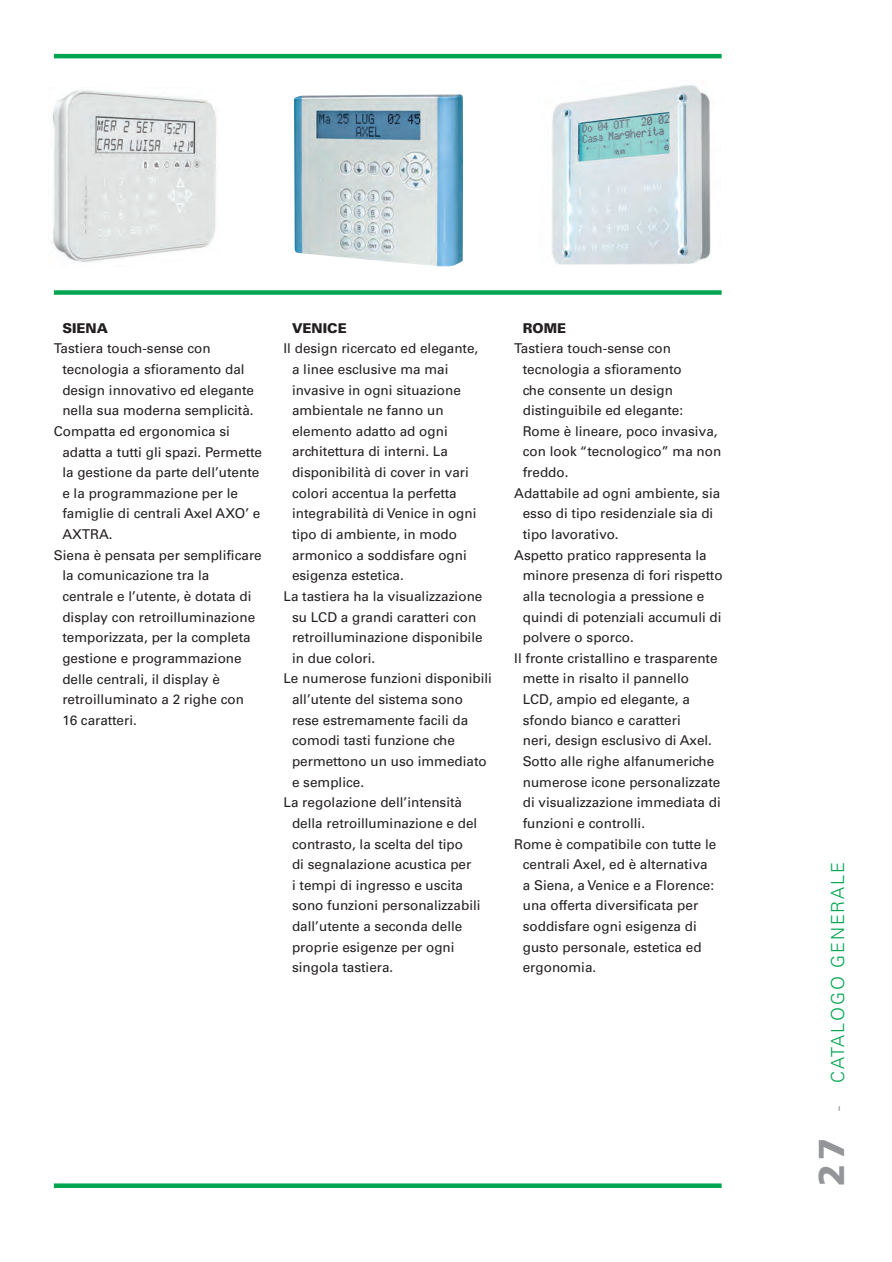
<style>
.page{position:relative;width:892px;height:1262px;background:#fff}
.page>*{position:absolute;margin:0;border:0;box-sizing:border-box;transform-origin:0 0}
.t1{font:300 18px "Univers LT Std";letter-spacing:.1em;color:#00a54f}
.Spiegazioni{font:13.5px/20.7px "Univers LT Std";color:#231f20}
.Tit-spiegaz{font:900 13.5px "Univers LT Std";color:#231f20}
.s1{font-family:"Frutiger";font-weight:900;font-size:36px;color:#939598}
.s2{color:#939598}
</style>
<div class="page">
<img style="left:52px;top:90px;width:165px;height:174px">
<img style="left:294px;top:94px;width:169px;height:173px">
<div style="left:54px;top:1183px;width:667px;height:5px;background:#00a54f"></div>
<hr style="left:54px;top:54px;width:667px;height:4px;background:#00a54f">
<div style="left:54px;top:290px;width:667px;height:5px;background:#00a54f"></div>
<img style="left:551px;top:85px;width:160px;height:180px">
<p class="Tit-spiegaz" style="left:62px;top:319px;width:47px">SIENA</p>
<p class="Spiegazioni" style="left:62px;top:338px;width:193px;text-indent:-9px">Tastiera touch-sense con tecnologia a sfioramento dal design innovativo ed elegante nella sua moderna semplicità.</p>
<p class="Spiegazioni" style="left:62px;top:421px;width:201px;text-indent:-9px">Compatta ed ergonomica si adatta a tutti gli spazi. Permette la gestione da parte dell’utente e la programmazione per le famiglie di centrali Axel AXO’ e<br>AXTRA.</p>
<p class="Spiegazioni" style="left:62px;top:545px;width:201px;text-indent:-9px">Siena è pensata per semplificare la comunicazione tra la centrale e l’utente, è dotata di display con retroilluminazione temporizzata, per la completa gestione e programmazione delle centrali, il display è retroilluminato a 2 righe con<br>16 caratteri.</p>
<p class="Tit-spiegaz" style="left:292px;top:319px;width:56px">VENICE</p>
<p class="Spiegazioni" style="left:292px;top:338px;width:188px;text-indent:-9px">Il design ricercato ed elegante, a linee esclusive ma mai invasive in ogni situazione ambientale ne fanno un elemento adatto ad ogni architettura di interni. La disponibilità di cover in vari colori accentua la perfetta integrabilità di Venice in ogni tipo di ambiente, in modo armonico a soddisfare ogni esigenza estetica.</p>
<p class="Spiegazioni" style="left:292px;top:586px;width:192px;text-indent:-9px">La tastiera ha la visualizzazione su LCD a grandi caratteri con retroilluminazione disponibile in due colori.</p>
<p class="Spiegazioni" style="left:292px;top:668px;width:201px;text-indent:-9px">Le numerose funzioni disponibili all’utente del sistema sono rese estremamente facili da comodi tasti funzione che permettono un uso immediato e semplice.</p>
<p class="Spiegazioni" style="left:292px;top:792px;width:190px;text-indent:-9px">La regolazione dell’intensità della retroilluminazione e del contrasto, la scelta del tipo<br>di segnalazione acustica per<br>i tempi di ingresso e uscita sono funzioni personalizzabili dall’utente a seconda delle proprie esigenze per ogni singola tastiera.</p>
<p class="Tit-spiegaz" style="left:523px;top:319px;width:45px">ROME</p>
<p class="Spiegazioni" style="left:523px;top:338px;width:200px;text-indent:-9px">Tastiera touch-sense con tecnologia a sfioramento<br>che consente un design distinguibile ed elegante:<br>Rome è lineare, poco invasiva, con look “tecnologico” ma non freddo.</p>
<p class="Spiegazioni" style="left:523px;top:483px;width:199px;text-indent:-9px">Adattabile ad ogni ambiente, sia esso di tipo residenziale sia di tipo lavorativo.</p>
<p class="Spiegazioni" style="left:523px;top:544px;width:201px;text-indent:-9px">Aspetto pratico rappresenta la minore presenza di fori rispetto alla tecnologia a pressione e quindi di potenziali accumuli di polvere o sporco.</p>
<p class="Spiegazioni" style="left:523px;top:648px;width:200px;text-indent:-9px">Il fronte cristallino e trasparente mette in risalto il pannello<br>LCD, ampio ed elegante, a sfondo bianco e caratteri<br>neri, design esclusivo di Axel.<br>Sotto alle righe alfanumeriche numerose icone personalizzate di visualizzazione immediata di funzioni e controlli.</p>
<p class="Spiegazioni" style="left:523px;top:833px;width:195px;text-indent:-9px">Rome è compatibile con tutte le centrali Axel, ed è alternativa a Siena, a Venice e a Florence: una offerta diversificata per soddisfare ogni esigenza di gusto personale, estetica ed ergonomia.</p>
<h1 class="t1" style="left:827px;top:1185px;width:325px;rotate:-90deg"><span class="s1">27</span> <span class="s2">-</span> CATALOGO GENERALE</h1>
</div>
